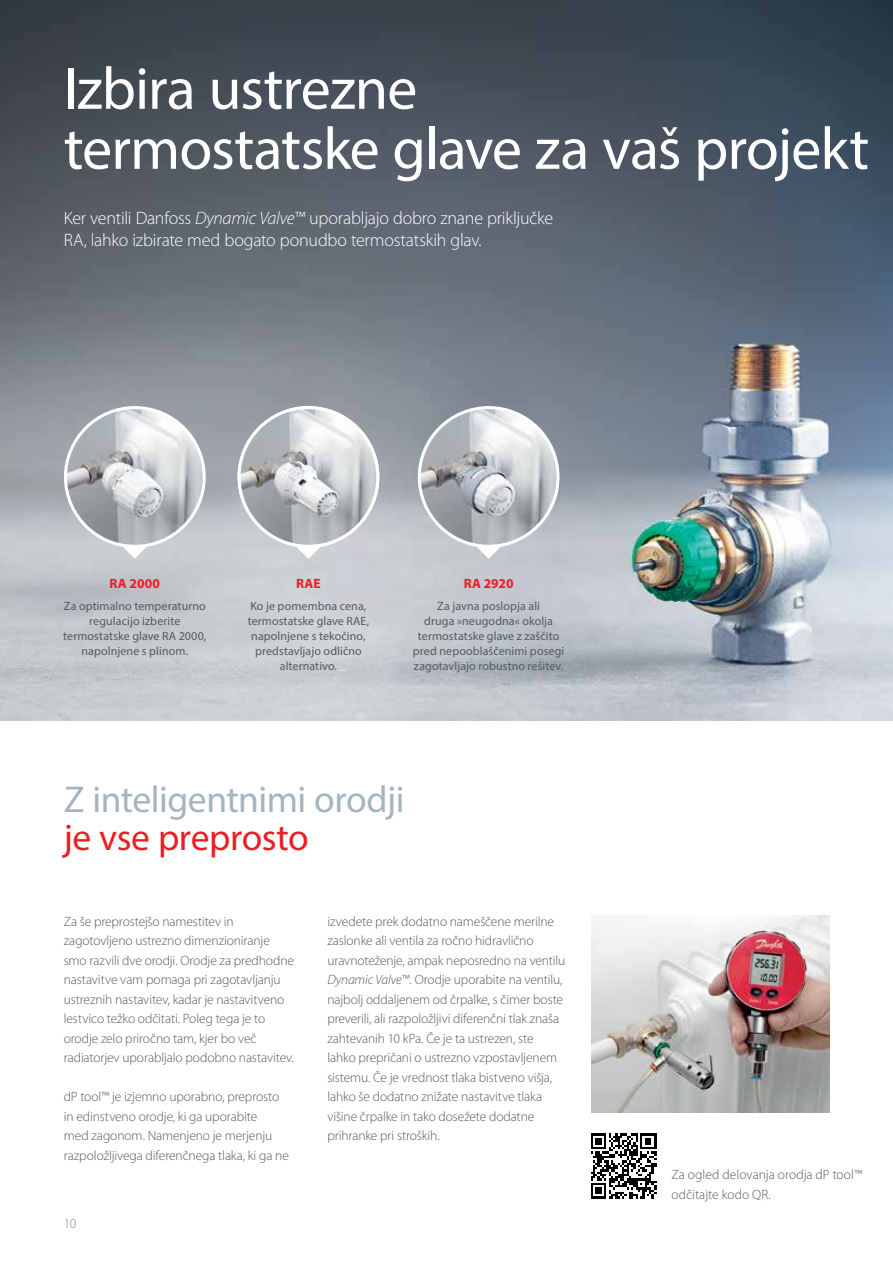
<style>
.page{position:relative;width:893px;height:1263px;background:#fff}
.page>*{position:absolute;margin:0;border:0;box-sizing:border-box;transform-origin:0 0}
.t1{font:60px/60px "Myriad Pro";letter-spacing:-.015em;color:#fff}
.t2{font:37.5px "Myriad Pro";letter-spacing:-.015em;color:#a4b5bf}
.t3{font:37.5px "Myriad Pro";letter-spacing:-.01em;color:#ed1d24}
.t4{font:300 18px/22.5px "Myriad Pro";letter-spacing:-.015em;color:#fff}
.t5{font:300 13.5px/19.5px "Myriad Pro";letter-spacing:-.01em;color:#58595b}
.t6{font:700 13.5px "Myriad Pro";letter-spacing:.01em;color:#ed1d24}
.t7{font:300 13.5px "Myriad Pro";color:#808285}
.t8{font:12px/15px "Myriad Pro";letter-spacing:.005em;color:#58595b;text-align:center}
.s1{font-style:italic}
</style>
<div class="page">
<img style="left:591px;top:916px;width:238px;height:196px">
<svg style="left:591px;top:1134px;width:65px;height:65px"></svg>
<img style="left:0;top:0;width:893px;height:720px">
<svg style="left:120px;top:547px;width:30px;height:12px"></svg>
<img style="left:65px;top:408px;width:139px;height:138px;border-radius:69px">
<div style="left:64px;top:406px;width:142px;height:142px;border:3px solid #fff;border-radius:50%"></div>
<svg style="left:474px;top:546px;width:30px;height:13px"></svg>
<img style="left:419px;top:408px;width:139px;height:138px;border-radius:69px">
<div style="left:418px;top:406px;width:141px;height:142px;border:3px solid #fff;border-radius:50%"></div>
<svg style="left:294px;top:547px;width:29px;height:12px"></svg>
<img style="left:239px;top:408px;width:139px;height:138px;border-radius:69px">
<div style="left:238px;top:406px;width:141px;height:142px;border:3px solid #fff;border-radius:50%"></div>
<h1 class="t1" style="left:64px;top:58px;width:807px">Izbira ustrezne<br>termostatske glave za vaš projekt</h1>
<h3 class="t4" style="left:64px;top:206px;width:491px">Ker ventili Danfoss <span class="s1">Dynamic Valve™</span> uporabljajo dobro znane priključke<br>RA, lahko izbirate med bogato ponudbo termostatskih glav.</h3>
<p class="t6" style="left:110px;top:575px;width:52px">RA 2000</p>
<p class="t6" style="left:296px;top:575px;width:26px">RAE</p>
<p class="t6" style="left:464px;top:575px;width:51px">RA 2920</p>
<p class="t8" style="left:63px;top:599px;width:145px">Za optimalno temperaturno regulacijo izberite termostatske glave RA 2000, napolnjene s plinom.</p>
<p class="t8" style="left:248px;top:599px;width:123px">Ko je pomembna cena, termostatske glave RAE, napolnjene s tekočino, predstavljajo odlično alternativo.</p>
<p class="t8" style="left:413px;top:599px;width:153px">Za javna poslopja ali<br>druga »neugodna« okolja termostatske glave z zaščito pred nepooblaščenimi posegi zagotavljajo robustno rešitev.</p>
<h2 class="t2" style="left:64px;top:777px;width:342px">Z inteligentnimi orodji</h2>
<h2 class="t3" style="left:64px;top:814px;width:246px">je vse preprosto</h2>
<p class="t5" style="left:64px;top:911px;width:232px">Za še preprostejšo namestitev in zagotovljeno ustrezno dimenzioniranje smo razvili dve orodji. Orodje za predhodne nastavitve vam pomaga pri zagotavljanju ustreznih nastavitev, kadar je nastavitveno lestvico težko odčitati. Poleg tega je to orodje zelo priročno tam, kjer bo več radiatorjev uporabljalo podobno nastavitev.</p>
<p class="t5" style="left:64px;top:1087px;width:227px">dP tool™ je izjemno uporabno, preprosto in edinstveno orodje, ki ga uporabite<br>med zagonom. Namenjeno je merjenju razpoložljivega diferenčnega tlaka, ki ga ne</p>
<p class="t7" style="left:64px;top:1215px;width:14px">10</p>
<p class="t5" style="left:327px;top:911px;width:240px">izvedete prek dodatno nameščene merilne zaslonke ali ventila za ročno hidravlično uravnoteženje, ampak neposredno na ventilu <span class="s1">Dynamic Valve</span>™. Orodje uporabite na ventilu, najbolj oddaljenem od črpalke, s čimer boste preverili, ali razpoložljivi diferenčni tlak znaša zahtevanih 10 kPa. Če je ta ustrezen, ste<br>lahko prepričani o ustrezno vzpostavljenem sistemu. Če je vrednost tlaka bistveno višja, lahko še dodatno znižate nastavitve tlaka višine črpalke in tako dosežete dodatne prihranke pri stroških.</p>
<p class="t5" style="left:671px;top:1165px;width:192px">Za ogled delovanja orodja dP tool™ odčitajte kodo QR.</p>
</div>
